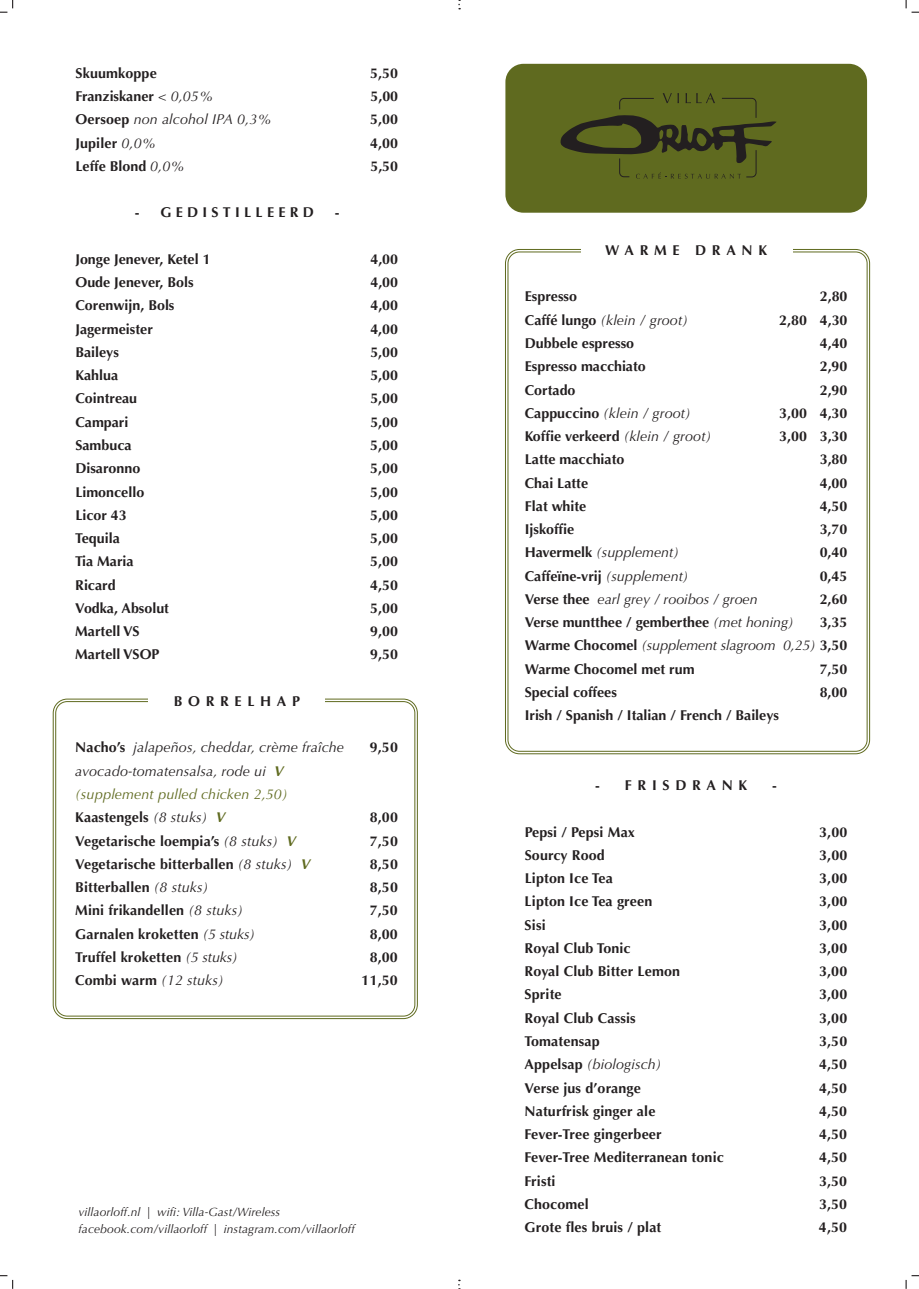
<style>
.page{position:relative;width:919px;height:1289px;background:#fff}
.page>*{position:absolute;margin:0;border:0;box-sizing:border-box;transform-origin:0 0}
.t1{font:700 14.25px/23.2px "Optima";color:#231f20;text-align:justify}
.t2{font:italic 14.25px/23.2px "Optima";letter-spacing:.01em;color:#231f20}
.t3{font:700 14.25px "Optima";letter-spacing:.4em;color:#231f20}
.t4{font:700 14.25px "Optima";letter-spacing:.3em;color:#231f20}
.t5{font:italic 12px/16.5px "Optima";letter-spacing:.01em;color:#231f20}
.s1{font-weight:400;font-style:italic}
.s2{font-weight:700;font-style:normal}
.s3{font-weight:700;color:#5f6a1f}
.s4{color:#5f6a1f}
.s5{font-style:italic;color:#5f6a1f}
</style>
<div class="page">
<svg style="left:905px;top:0;width:13px;height:13px"></svg>
<svg style="left:905px;top:1275px;width:13px;height:13px"></svg>
<svg style="left:0;top:0;width:13px;height:13px"></svg>
<svg style="left:0;top:1275px;width:13px;height:13px"></svg>
<div style="left:505px;top:64px;width:362px;height:149px;background:#5f6a1f;border-radius:18px"></div>
<svg style="left:560px;top:93px;width:216px;height:86px"></svg>
<p class="t1" style="left:75px;top:61px;width:83px">Skuumkoppe</p>
<p class="t1" style="left:370px;top:61px;width:30px">5,50</p>
<p class="t1" style="left:75px;top:85px;width:139px">Franziskaner <span class="s1">&lt; 0,05%</span></p>
<p class="t1" style="left:370px;top:85px;width:29px">5,00</p>
<p class="t2" style="left:75px;top:108px;width:198px"><span class="s2">Oersoep</span> non alcohol IPA 0,3%</p>
<p class="t1" style="left:370px;top:108px;width:30px">5,00</p>
<p class="t1" style="left:75px;top:131px;width:82px">Jupiler <span class="s1">0,0%</span></p>
<p class="t1" style="left:370px;top:131px;width:30px">4,00</p>
<p class="t1" style="left:75px;top:154px;width:111px">Leffe Blond <span class="s1">0,0%</span></p>
<p class="t1" style="left:370px;top:154px;width:29px">5,50</p>
<p class="t4" style="left:135px;top:204px;width:180px">- GEDISTILLEERD</p>
<p class="t1" style="left:334px;top:201px;width:6px">-</p>
<p class="t1" style="left:75px;top:247px;width:137px">Jonge Jenever, Ketel 1</p>
<p class="t1" style="left:370px;top:247px;width:29px">4,00</p>
<p class="t1" style="left:75px;top:271px;width:120px">Oude Jenever, Bols</p>
<p class="t1" style="left:370px;top:271px;width:29px">4,00</p>
<p class="t1" style="left:75px;top:294px;width:101px">Corenwijn, Bols</p>
<p class="t1" style="left:370px;top:294px;width:29px">4,00</p>
<p class="t1" style="left:75px;top:317px;width:79px">Jagermeister</p>
<p class="t1" style="left:370px;top:317px;width:29px">4,00</p>
<p class="t1" style="left:75px;top:340px;width:45px">Baileys</p>
<p class="t1" style="left:370px;top:340px;width:29px">5,00</p>
<p class="t1" style="left:75px;top:364px;width:44px">Kahlua</p>
<p class="t1" style="left:370px;top:364px;width:29px">5,00</p>
<p class="t1" style="left:75px;top:387px;width:63px">Cointreau</p>
<p class="t1" style="left:370px;top:387px;width:29px">5,00</p>
<p class="t1" style="left:75px;top:410px;width:55px">Campari</p>
<p class="t1" style="left:370px;top:410px;width:29px">5,00</p>
<p class="t1" style="left:75px;top:433px;width:58px">Sambuca</p>
<p class="t1" style="left:370px;top:433px;width:29px">5,00</p>
<p class="t1" style="left:75px;top:457px;width:66px">Disaronno</p>
<p class="t1" style="left:370px;top:457px;width:29px">5,00</p>
<p class="t1" style="left:75px;top:480px;width:70px">Limoncello</p>
<p class="t1" style="left:370px;top:480px;width:29px">5,00</p>
<p class="t1" style="left:75px;top:503px;width:53px">Licor 43</p>
<p class="t1" style="left:370px;top:503px;width:29px">5,00</p>
<p class="t1" style="left:75px;top:526px;width:46px">Tequila</p>
<p class="t1" style="left:370px;top:526px;width:29px">5,00</p>
<p class="t1" style="left:75px;top:550px;width:60px">Tia Maria</p>
<p class="t1" style="left:370px;top:550px;width:29px">5,00</p>
<p class="t1" style="left:75px;top:573px;width:42px">Ricard</p>
<p class="t1" style="left:370px;top:573px;width:29px">4,50</p>
<p class="t1" style="left:75px;top:596px;width:95px">Vodka, Absolut</p>
<p class="t1" style="left:370px;top:596px;width:29px">5,00</p>
<p class="t1" style="left:75px;top:620px;width:66px">Martell VS</p>
<p class="t1" style="left:370px;top:620px;width:29px">9,00</p>
<p class="t1" style="left:75px;top:643px;width:86px">Martell VSOP</p>
<p class="t1" style="left:370px;top:643px;width:29px">9,50</p>
<p class="t3" style="left:174px;top:692px;width:128px">BORRELHAP</p>
<p class="t2" style="left:75px;top:736px;width:270px"><span class="s2">Nacho’s</span> jalapeños, cheddar, crème fraîche</p>
<p class="t1" style="left:370px;top:736px;width:30px">9,50</p>
<p class="t2" style="left:75px;top:759px;width:214px">avocado-tomatensalsa, rode ui <span class="s3">V </span><span class="s4">(supplement pulled chicken 2,50)<br></span><span class="s2">Kaastengels</span> (8 stuks) <span class="s3">V</span></p>
<p class="t1" style="left:370px;top:806px;width:30px">8,00</p>
<p class="t1" style="left:75px;top:829px;width:222px">Vegetarische loempia’s <span class="s1">(8 stuks)</span> <span class="s5">V</span></p>
<p class="t1" style="left:370px;top:829px;width:30px">7,50</p>
<p class="t1" style="left:75px;top:852px;width:236px">Vegetarische bitterballen <span class="s1">(8 stuks)</span> <span class="s5">V</span></p>
<p class="t1" style="left:370px;top:852px;width:30px">8,50</p>
<p class="t1" style="left:75px;top:875px;width:135px">Bitterballen <span class="s1">(8 stuks)</span></p>
<p class="t1" style="left:370px;top:875px;width:30px">8,50</p>
<p class="t1" style="left:75px;top:899px;width:169px">Mini frikandellen <span class="s1">(8 stuks)</span></p>
<p class="t1" style="left:370px;top:899px;width:30px">7,50</p>
<p class="t1" style="left:75px;top:922px;width:181px">Garnalen kroketten <span class="s1">(5 stuks)</span></p>
<p class="t1" style="left:369px;top:922px;width:30px">8,00</p>
<p class="t1" style="left:75px;top:945px;width:164px">Truffel kroketten <span class="s1">(5 stuks)</span></p>
<p class="t1" style="left:369px;top:945px;width:30px">8,00</p>
<p class="t1" style="left:75px;top:968px;width:150px">Combi warm <span class="s1">(12 stuks)</span></p>
<p class="t1" style="left:361px;top:968px;width:38px">11,50</p>
<p class="t5" style="left:78px;top:1203px;width:278px">villaorloff.nl | wifi: Villa-Gast/Wireless facebook.com/villaorloff | instagram.com/villaorloff</p>
<p class="t3" style="left:605px;top:242px;width:163px">WARME DRANK</p>
<p class="t1" style="left:525px;top:285px;width:54px">Espresso</p>
<p class="t1" style="left:819px;top:285px;width:29px">2,80</p>
<p class="t2" style="left:525px;top:308px;width:165px"><span class="s2">Caffé lungo</span> (klein / groot)</p>
<p class="t1" style="left:779px;top:308px;width:70px">2,80 4,30</p>
<p class="t1" style="left:525px;top:332px;width:111px">Dubbele espresso</p>
<p class="t1" style="left:819px;top:332px;width:29px">4,40</p>
<p class="t1" style="left:524px;top:355px;width:122px">Espresso macchiato</p>
<p class="t1" style="left:819px;top:355px;width:29px">2,90</p>
<p class="t1" style="left:524px;top:378px;width:52px">Cortado</p>
<p class="t1" style="left:819px;top:378px;width:29px">2,90</p>
<p class="t2" style="left:524px;top:401px;width:167px"><span class="s2">Cappuccino</span> (klein / groot)</p>
<p class="t1" style="left:779px;top:401px;width:70px">3,00 4,30</p>
<p class="t1" style="left:524px;top:425px;width:188px">Koffie verkeerd <span class="s1">(klein / groot)</span></p>
<p class="t1" style="left:779px;top:425px;width:70px">3,00 3,30</p>
<p class="t1" style="left:524px;top:448px;width:101px">Latte macchiato</p>
<p class="t1" style="left:819px;top:448px;width:29px">3,80</p>
<p class="t1" style="left:524px;top:471px;width:65px">Chai Latte</p>
<p class="t1" style="left:819px;top:471px;width:29px">4,00</p>
<p class="t1" style="left:524px;top:494px;width:63px">Flat white</p>
<p class="t1" style="left:819px;top:494px;width:29px">4,50</p>
<p class="t1" style="left:524px;top:518px;width:51px">Ijskoffie</p>
<p class="t1" style="left:819px;top:518px;width:29px">3,70</p>
<p class="t2" style="left:524px;top:541px;width:156px"><span class="s2">Havermelk</span> (supplement)</p>
<p class="t1" style="left:819px;top:541px;width:29px">0,40</p>
<p class="t1" style="left:524px;top:564px;width:165px">Caffeïne-vrij <span class="s1">(supplement)</span></p>
<p class="t1" style="left:819px;top:564px;width:29px">0,45</p>
<p class="t2" style="left:524px;top:587px;width:234px"><span class="s2">Verse thee</span> earl grey / rooibos / groen</p>
<p class="t1" style="left:819px;top:587px;width:29px">2,60</p>
<p class="t1" style="left:524px;top:611px;width:270px">Verse muntthee / gemberthee <span class="s1">(met honing)</span></p>
<p class="t1" style="left:524px;top:611px;width:324px;text-indent:295px">3,35<br>Warme Chocomel <span class="s1">(supplement slagroom 0,25)</span> 3,50<br>Warme Chocomel met rum</p>
<p class="t1" style="left:819px;top:657px;width:29px">7,50</p>
<p class="t1" style="left:524px;top:680px;width:94px">Special coffees</p>
<p class="t1" style="left:819px;top:680px;width:29px">8,00</p>
<p class="t1" style="left:524px;top:704px;width:256px">Irish / Spanish / Italian / French / Baileys</p>
<p class="t3" style="left:595px;top:777px;width:154px">- FRISDRANK</p>
<p class="t1" style="left:772px;top:773px;width:6px">-</p>
<p class="t1" style="left:524px;top:820px;width:112px">Pepsi / Pepsi Max</p>
<p class="t1" style="left:819px;top:820px;width:30px">3,00</p>
<p class="t1" style="left:524px;top:843px;width:82px">Sourcy Rood</p>
<p class="t1" style="left:819px;top:843px;width:30px">3,00</p>
<p class="t1" style="left:524px;top:866px;width:90px">Lipton Ice Tea</p>
<p class="t1" style="left:819px;top:866px;width:30px">3,00</p>
<p class="t1" style="left:524px;top:890px;width:129px">Lipton Ice Tea green</p>
<p class="t1" style="left:819px;top:890px;width:30px">3,00</p>
<p class="t1" style="left:524px;top:913px;width:23px">Sisi</p>
<p class="t1" style="left:819px;top:913px;width:30px">3,00</p>
<p class="t1" style="left:524px;top:936px;width:108px">Royal Club Tonic</p>
<p class="t1" style="left:819px;top:936px;width:30px">3,00</p>
<p class="t1" style="left:524px;top:959px;width:157px">Royal Club Bitter Lemon</p>
<p class="t1" style="left:819px;top:959px;width:30px">3,00</p>
<p class="t1" style="left:524px;top:983px;width:39px">Sprite</p>
<p class="t1" style="left:819px;top:983px;width:30px">3,00</p>
<p class="t1" style="left:524px;top:1006px;width:113px">Royal Club Cassis</p>
<p class="t1" style="left:819px;top:1006px;width:30px">3,00</p>
<p class="t1" style="left:524px;top:1029px;width:77px">Tomatensap</p>
<p class="t1" style="left:819px;top:1029px;width:30px">3,50</p>
<p class="t2" style="left:524px;top:1052px;width:138px"><span class="s2">Appelsap</span> (biologisch)</p>
<p class="t1" style="left:819px;top:1052px;width:30px">4,50</p>
<p class="t1" style="left:524px;top:1076px;width:118px">Verse jus d’orange</p>
<p class="t1" style="left:819px;top:1076px;width:30px">4,50</p>
<p class="t1" style="left:524px;top:1099px;width:132px">Naturfrisk ginger ale</p>
<p class="t1" style="left:819px;top:1099px;width:30px">4,50</p>
<p class="t1" style="left:524px;top:1122px;width:139px">Fever-Tree gingerbeer</p>
<p class="t1" style="left:819px;top:1122px;width:30px">4,50</p>
<p class="t1" style="left:524px;top:1145px;width:201px">Fever-Tree Mediterranean tonic</p>
<p class="t1" style="left:819px;top:1145px;width:30px">4,50</p>
<p class="t1" style="left:524px;top:1169px;width:33px">Fristi</p>
<p class="t1" style="left:819px;top:1169px;width:30px">3,50</p>
<p class="t1" style="left:524px;top:1192px;width:66px">Chocomel</p>
<p class="t1" style="left:818px;top:1192px;width:30px">3,50</p>
<p class="t1" style="left:524px;top:1215px;width:138px">Grote fles bruis / plat</p>
<p class="t1" style="left:818px;top:1215px;width:30px">4,50</p>
</div>
